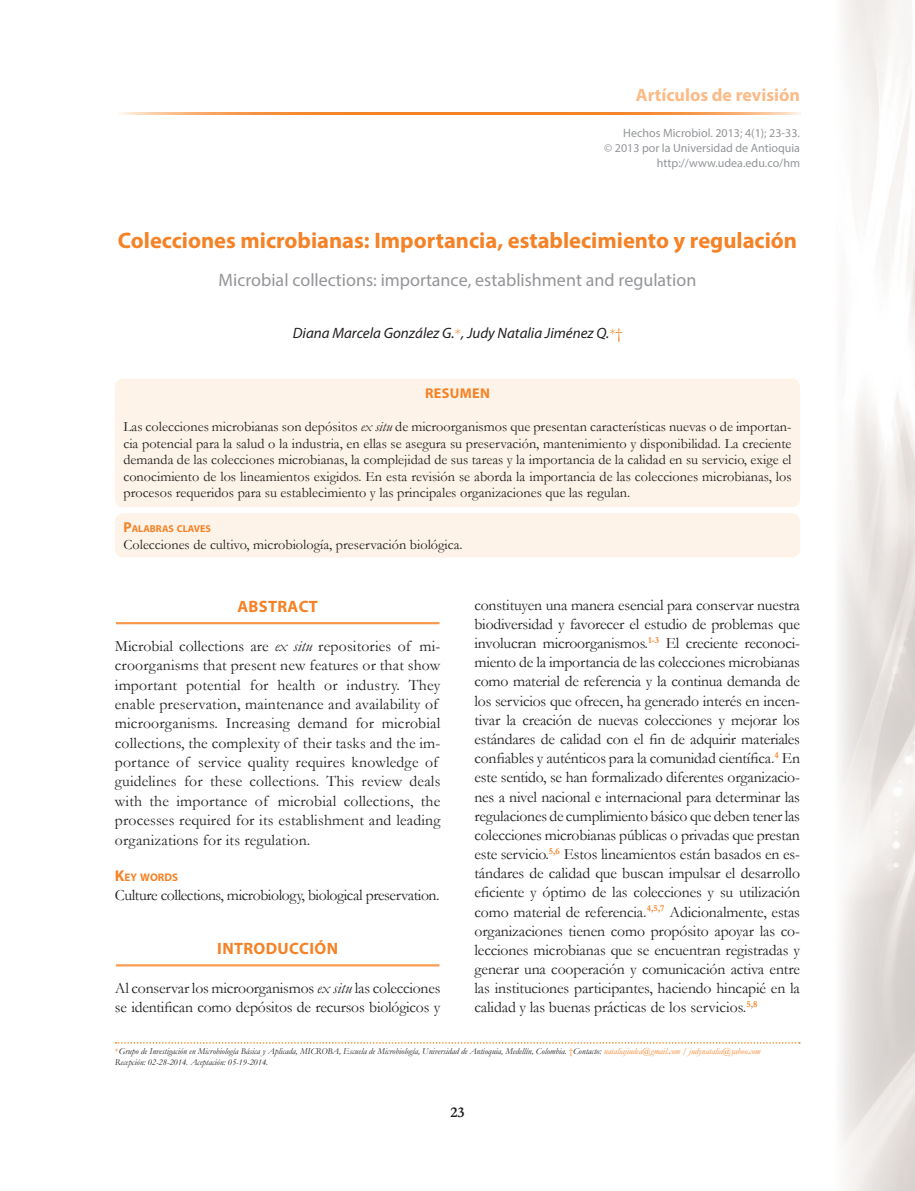
<style>
.page{position:relative;width:915px;height:1191px;background:#fff}
.page>*{position:absolute;margin:0;border:0;box-sizing:border-box;transform-origin:0 0}
.t1{font:700 22.5px "Myriad Pro";color:#f58226}
.t2{font:18px "Myriad Pro";color:#939598}
.t3{font:700 18px "Myriad Pro";color:#fbbb87}
.t4{font:700 16.5px "Myriad Pro";letter-spacing:.02em;color:#f58226}
.t5{font:15.75px/19.2px "Garamond";letter-spacing:.01em;color:#231f20}
.t6{font:15.75px/19.4px "Garamond";letter-spacing:-.015em;color:#231f20}
.t7{font:15.75px "Garamond";letter-spacing:-.03em;color:#231f20}
.t8{font:italic 15px "Myriad Pro";color:#231f20}
.t9{font:700 15px "Garamond";color:#231f20}
.t10{font:14.25px/16.5px "Garamond";color:#231f20;text-align:justify}
.t11{font:700 14.25px "Myriad Pro";letter-spacing:.02em;color:#f58226}
.t12{font:12px/15px "Myriad Pro";color:#939598;text-align:right}
.t13{font:700 10.95px "Myriad Pro";color:#f58226}
.t14{font:700 10.05px "Myriad Pro";color:#f58226}
.t15{font:italic 9px/10.5px "Garamond";color:#231f20}
.s1{font-family:"Garamond";font-style:normal;color:#f58226}
.s2{font-style:italic}
.s3{font-size:14.25px}
.s4{font-size:15.75px}
.s5{font-style:normal;color:#f58226}
.s6{color:#f58226}
</style>
<div class="page">
<svg style="left:121px;top:112px;width:678px;height:2px"></svg>
<svg style="left:116px;top:1042px;width:683px;height:1px"></svg>
<div style="left:115px;top:378px;width:684px;height:129px;background:#fef3e8;border-radius:9px"></div>
<div style="left:115px;top:513px;width:684px;height:44px;background:#fef3e8;border-radius:9px"></div>
<hr style="left:116px;top:622px;width:323px;height:1px;background:#f58226">
<hr style="left:116px;top:623px;width:323px;height:1px;background:#f58226">
<hr style="left:116px;top:964px;width:323px;height:1px;background:#f58226">
<hr style="left:116px;top:965px;width:323px;height:1px;background:#f58226">
<p class="t3" style="left:635px;top:84px;width:165px">Artículos de revisión</p>
<p class="t12" style="left:604px;top:125px;width:197px">Hechos Microbiol. 2013; 4(1); 23-33.<br>© 2013 por la Universidad de Antioquia http://www.udea.edu.co/hm</p>
<h1 class="t1" style="left:118px;top:225px;width:680px">Colecciones microbianas: Importancia, establecimiento y regulación</h1>
<p class="t2" style="left:218px;top:268px;width:479px">Microbial collections: importance, establishment and regulation</p>
<p class="t8" style="left:293px;top:324px;width:331px">Diana Marcela González G.<span class="s1">*</span>, Judy Natalia Jiménez Q.<span class="s1">*†</span></p>
<p class="t11" style="left:425px;top:384px;width:66px">RESUMEN</p>
<p class="t10" style="left:123px;top:418px;width:669px">Las colecciones microbianas son depósitos <span class="s2">ex situ</span> de microorganismos que presentan características nuevas o de importan&shy;cia potencial para la salud o la industria, en ellas se asegura su preservación, mantenimiento y disponibilidad. La creciente demanda de las colecciones microbianas, la complejidad de sus tareas y la importancia de la calidad en su servicio, exige el conocimiento de los lineamientos exigidos. En esta revisión se aborda la importancia de las colecciones microbianas, los procesos requeridos para su establecimiento y las principales organizaciones que las regulan.</p>
<p class="t14" style="left:123px;top:522px;width:89px"><span class="s3">P</span>ALABRAS CLAVES</p>
<p class="t10" style="left:123px;top:536px;width:341px">Colecciones de cultivo, microbiología, preservación biológica.</p>
<p class="t4" style="left:237px;top:595px;width:82px">ABSTRACT</p>
<p class="t5" style="left:115px;top:636px;width:327px">Microbial collections are <span class="s2">ex situ</span> repositories of mi&shy;croorganisms that present new features or that show important potential for health or industry. They enable preservation, maintenance and availability of microorganisms. Increasing demand for microbial collections, the complexity of their tasks and the im&shy;portance of service quality requires knowledge of guidelines for these collections. This review deals with the importance of microbial collections, the processes required for its establishment and leading organizations for its regulation.</p>
<p class="t13" style="left:115px;top:870px;width:65px"><span class="s4">K</span>EY WORDS</p>
<p class="t7" style="left:115px;top:885px;width:326px">Culture collections, microbiology, biological preservation.</p>
<p class="t4" style="left:217px;top:937px;width:122px">INTRODUCCIÓN</p>
<p class="t6" style="left:115px;top:978px;width:327px">Al conservar los microorganismos <span class="s2">ex situ</span> las colecciones se identifican como depósitos de recursos biológicos y</p>
<p class="t5" style="left:474px;top:595px;width:327px;text-align:justify">constituyen una manera esencial para conservar nuestra biodiversidad y favorecer el estudio de problemas que involucran microorganismos.<sup>1-3</sup> El creciente reconoci&shy;miento de la importancia de las colecciones microbianas como material de referencia y la continua demanda de los servicios que ofrecen, ha generado interés en incen&shy;tivar la creación de nuevas colecciones y mejorar los estándares de calidad con el fin de adquirir materiales confiables y auténticos para la comunidad científica.<sup>4</sup> En este sentido, se han formalizado diferentes organizacio&shy;nes a nivel nacional e internacional para determinar las regulaciones de cumplimiento básico que deben tener las colecciones microbianas públicas o privadas que prestan este servicio.<sup>5,6</sup> Estos lineamientos están basados en es&shy;tándares de calidad que buscan impulsar el desarrollo eficiente y óptimo de las colecciones y su utilización como material de referencia.<sup>4,5,7</sup> Adicionalmente, estas organizaciones tienen como propósito apoyar las co&shy;lecciones microbianas que se encuentran registradas y generar una cooperación y comunicación activa entre las instituciones participantes, haciendo hincapié en la calidad y las buenas prácticas de los servicios.<sup>5,8</sup></p>
<p class="t15" style="left:115px;top:1046px;width:647px"><span class="s5">*</span>Grupo de Investigación en Microbiología Básica y Aplicada, MICROBA, Escuela de Microbiología, Universidad de Antioquia, Medellín, Colombia. <span class="s5">†</span>Contacto: <span class="s6">nataliajiudea@gmail.com / judynatalia@yahoo.com<br></span>Recepción: 02-28-2014. Aceptación: 05-19-2014.</p>
<p class="t9" style="left:450px;top:1102px;width:16px">23</p>
</div>
